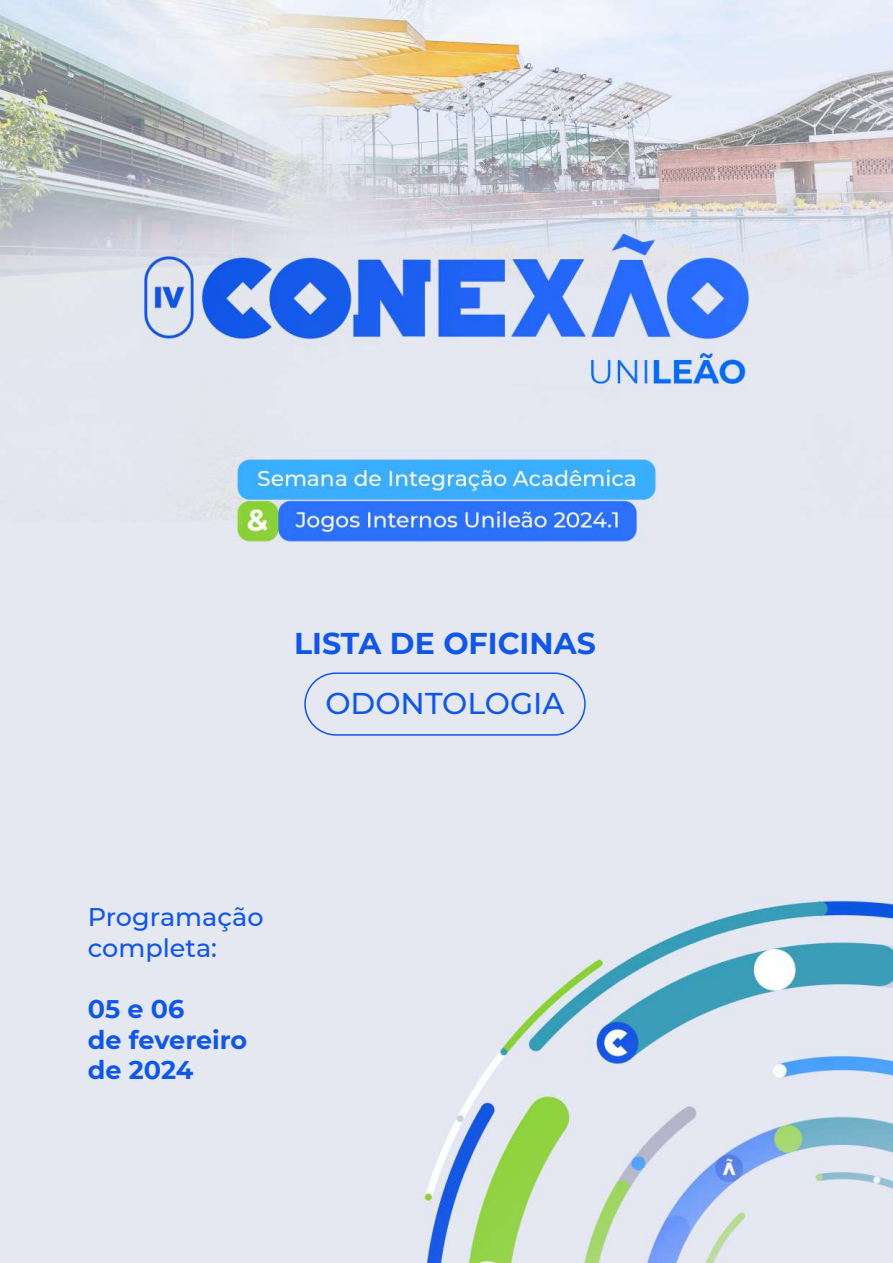
<style>
.page{position:relative;width:893px;height:1263px;background:#fff}
.page>*{position:absolute;margin:0;border:0;box-sizing:border-box;transform-origin:0 0}
.t1{font:700 30px "Montserrat";color:#1157e7}
.t2{font:500 30px "Montserrat";color:#1157e7}
.t3{font:700 25.5px/30.6px "Montserrat";color:#1157e7}
.t4{font:500 25.5px/30.6px "Montserrat";color:#1157e7}
</style>
<div class="page">
<img style="left:0;top:0;width:893px;height:1263px">
<div style="left:304px;top:672px;width:282px;height:64px;border:2px solid #1157e7;border-radius:31px"></div>
<p class="t1" style="left:294px;top:621px;width:303px">LISTA DE OFICINAS</p>
<p class="t2" style="left:325px;top:682px;width:241px">ODONTOLOGIA</p>
<p class="t4" style="left:88px;top:901px;width:177px">Programação completa:</p>
<p class="t3" style="left:88px;top:992px;width:161px">05 e 06<br>de fevereiro de 2024</p>
</div>
